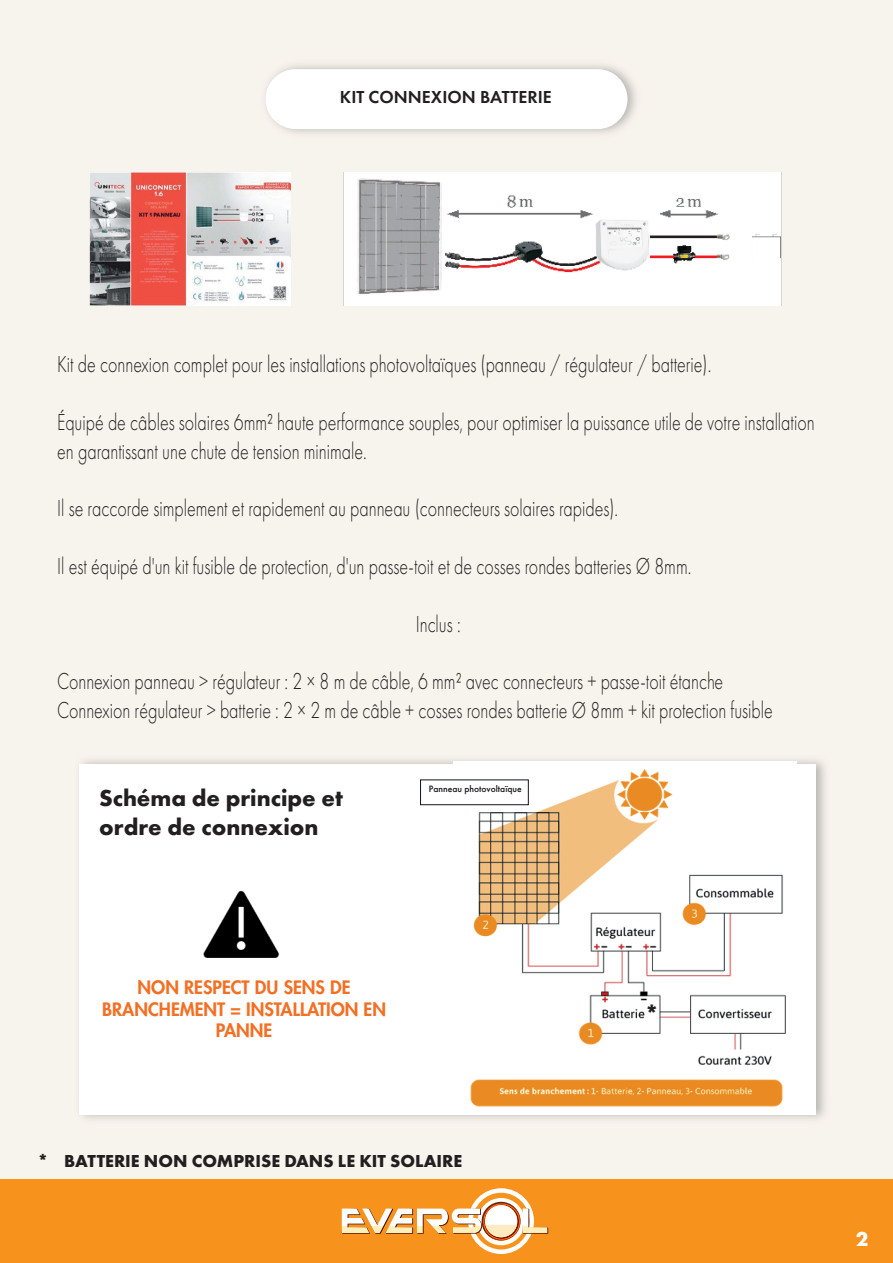
<style>
.page{position:relative;width:893px;height:1263px;background:#f7f3ed}
.page>*{position:absolute;margin:0;border:0;box-sizing:border-box;transform-origin:0 0}
.t1{font:300 24px/28.8px "Futura PT";color:#231f20;scale:.75 1}
.t2{font:700 24px/28.8px "Futura PT";color:#231f20}
.t3{font:700 21px "Futura PT";color:#fff}
.t4{font:800 18px/21.6px "Futura LT";color:#f36f23;text-align:center}
.t5{font:700 18px "Futura PT";color:#231f20}
.t6{font:600 18px "Futura PT";color:#231f20}
.t7{font:500 9.6px "Futura PT";color:#111416}
</style>
<div class="page">
<img style="left:265px;top:65px;width:371px;height:69px">
<div style="left:265px;top:69px;width:362px;height:60px;background:#fff;border-radius:30px"></div>
<div style="left:0;top:1179px;width:893px;height:84px;background:#f7931d"></div>
<div style="left:468px;top:1188px;width:66px;height:66px;border:4px solid #fff;border-radius:50%"></div>
<div style="left:477px;top:1198px;width:48px;height:47px;border:4px solid #fff;border-radius:50%"></div>
<svg style="left:342px;top:1202px;width:206px;height:38px"></svg>
<img style="left:79px;top:760px;width:746px;height:359px">
<div style="left:80px;top:764px;width:736px;height:350px;background:#fff"></div>
<img style="left:454px;top:761px;width:342px;height:346px">
<div style="left:420px;top:779px;width:109px;height:26px;border:1px solid #111416"></div>
<img style="left:203px;top:890px;width:77px;height:68px">
<img style="left:90px;top:172px;width:201px;height:133px">
<img style="left:343px;top:173px;width:439px;height:132px">
<p class="t6" style="left:340px;top:86px;width:213px">KIT CONNEXION BATTERIE</p>
<p class="t1" style="left:57px;top:350px;width:874px">Kit de connexion complet pour les installations photovoltaïques (panneau / régulateur / batterie).</p>
<p class="t1" style="left:57px;top:408px;width:1011px">Équipé de câbles solaires 6mm² haute performance souples, pour optimiser la puissance utile de votre installation en garantissant une chute de tension minimale.</p>
<p class="t1" style="left:57px;top:494px;width:749px">Il se raccorde simplement et rapidement au panneau (connecteurs solaires rapides).</p>
<p class="t1" style="left:57px;top:552px;width:847px">Il est équipé d'un kit fusible de protection, d'un passe-toit et de cosses rondes batteries Ø 8mm.</p>
<p class="t1" style="left:416px;top:609px;width:61px">Inclus :</p>
<p class="t1" style="left:57px;top:667px;width:956px">Connexion panneau &gt; régulateur : 2 × 8 m de câble, 6 mm² avec connecteurs + passe-toit étanche<br>Connexion régulateur &gt; batterie : 2 × 2 m de câble + cosses rondes batterie Ø 8mm + kit protection fusible</p>
<p class="t2" style="left:99px;top:783px;width:245px">Schéma de principe et ordre de connexion</p>
<p class="t7" style="left:429px;top:783px;width:94px">Panneau photovoltaïque</p>
<p class="t4" style="left:102px;top:976px;width:285px">NON RESPECT DU SENS DE<br>BRANCHEMENT = INSTALLATION EN<br>PANNE</p>
<p class="t5" style="left:37px;top:1149px;width:427px">* BATTERIE NON COMPRISE DANS LE KIT SOLAIRE</p>
<p class="t2" style="left:644px;top:999px;width:17px">*</p>
<p class="t3" style="left:856px;top:1225px;width:14px">2</p>
<p class="t3" style="left:858px;top:1232px;width:21px">22</p>
</div>
